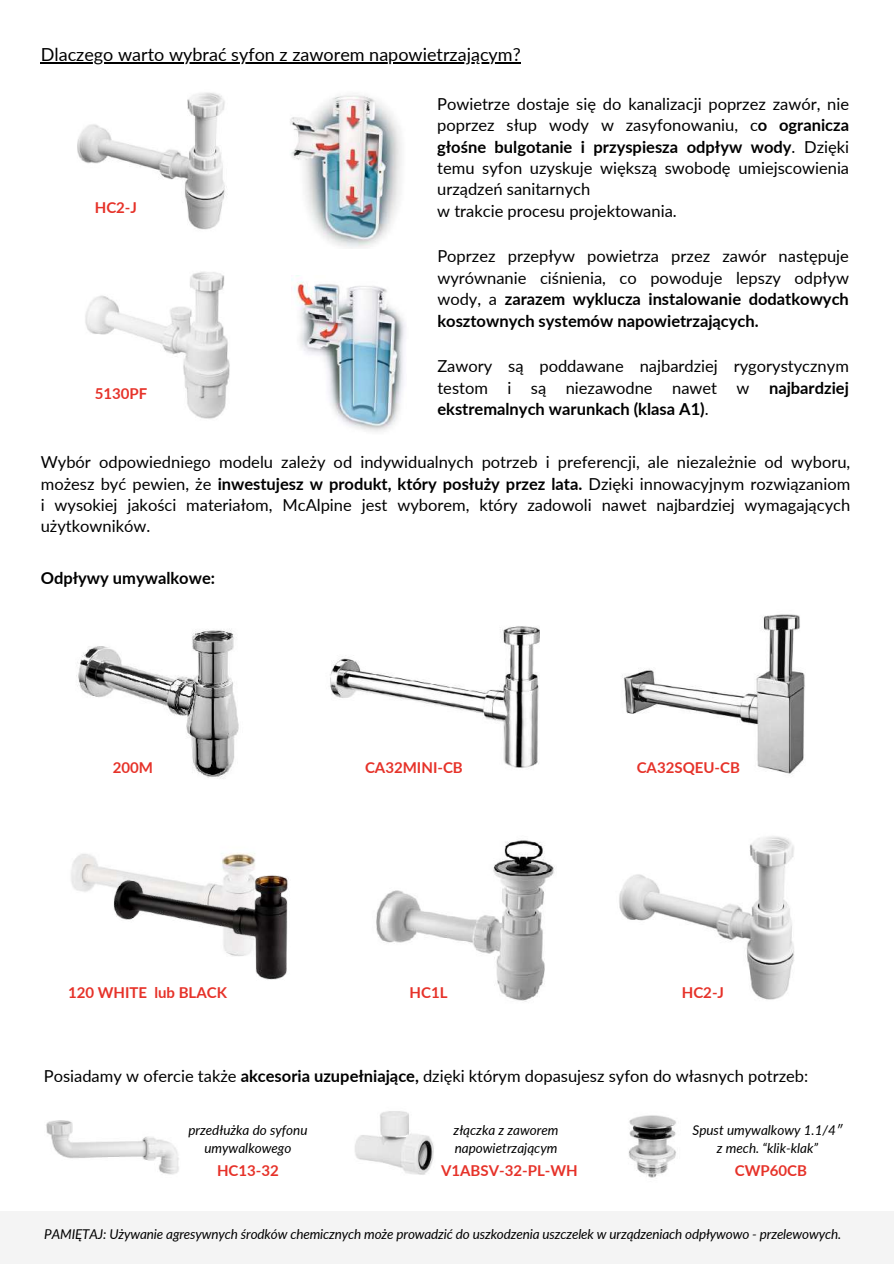
<style>
.page{position:relative;width:894px;height:1264px;background:#fff}
.page>*{position:absolute;margin:0;border:0;box-sizing:border-box;transform-origin:0 0}
.t1{font:18px "Lato";color:#000}
.t2{font:16.5px/21.3px "Lato";color:#000;text-align:justify}
.t3{font:700 16.5px "Lato";color:#000}
.t4{font:700 15px "Lato";color:#e63229}
.t5{font:italic 13.5px/18px "Lato";letter-spacing:-.01em;color:#000;text-align:center}
.s1{font-weight:700}
</style>
<div class="page">
<img style="left:290px;top:95px;width:112px;height:153px">
<img style="left:291px;top:275px;width:115px;height:157px">
<img style="left:85px;top:272px;width:145px;height:147px">
<img style="left:77px;top:92px;width:150px;height:138px">
<img style="left:355px;top:1111px;width:79px;height:64px">
<img style="left:46px;top:1120px;width:133px;height:55px">
<img style="left:628px;top:1115px;width:48px;height:63px">
<div style="left:0;top:1211px;width:893px;height:52px;background:#f4f4f4"></div>
<img style="left:376px;top:840px;width:179px;height:162px">
<img style="left:619px;top:836px;width:175px;height:164px">
<img style="left:71px;top:853px;width:184px;height:39px">
<img style="left:106px;top:870px;width:183px;height:110px">
<img style="left:330px;top:626px;width:210px;height:142px">
<img style="left:622px;top:614px;width:183px;height:160px">
<img style="left:76px;top:630px;width:163px;height:149px">
<hr style="left:41px;top:62px;width:479px;height:1px;background:#000">
<p class="t1" style="left:41px;top:43px;width:481px">Dlaczego warto wybrać syfon z zaworem napowietrzającym?</p>
<p class="t4" style="left:95px;top:198px;width:44px">HC2-J</p>
<p class="t4" style="left:95px;top:384px;width:54px">5130PF</p>
<p class="t2" style="left:437px;top:93px;width:413px;text-align:left">Powietrze dostaje się do kanalizacji poprzez zawór, nie poprzez słup wody w zasyfonowaniu, c<span class="s1">o ogranicza głośne bulgotanie i przyspiesza odpływ wody</span>. Dzięki temu syfon uzyskuje większą swobodę umiejscowienia urządzeń sanitarnych<br>w trakcie procesu projektowania.</p>
<p class="t2" style="left:437px;top:245px;width:413px">Poprzez przepływ powietrza przez zawór następuje wyrównanie ciśnienia, co powoduje lepszy odpływ wody, a <span class="s1">zarazem wyklucza instalowanie dodatkowych kosztownych systemów napowietrzających.</span></p>
<p class="t2" style="left:437px;top:355px;width:413px">Zawory są poddawane najbardziej rygorystycznym testom i są niezawodne nawet w <span class="s1">najbardziej ekstremalnych warunkach (klasa A1)</span>.</p>
<p class="t2" style="left:41px;top:451px;width:810px">Wybór odpowiedniego modelu zależy od indywidualnych potrzeb i preferencji, ale niezależnie od wyboru, możesz być pewien, że <span class="s1">inwestujesz w produkt, który posłuży przez lata.</span> Dzięki innowacyjnym rozwiązaniom i wysokiej jakości materiałom, McAlpine jest wyborem, który zadowoli nawet najbardziej wymagających użytkowników.</p>
<p class="t3" style="left:41px;top:567px;width:176px">Odpływy umywalkowe:</p>
<p class="t4" style="left:113px;top:758px;width:42px">200M</p>
<p class="t4" style="left:365px;top:758px;width:99px">CA32MINI-CB</p>
<p class="t4" style="left:636px;top:758px;width:105px">CA32SQEU-CB</p>
<p class="t4" style="left:68px;top:983px;width:160px">120 WHITE lub BLACK</p>
<p class="t4" style="left:409px;top:983px;width:39px">HC1L</p>
<p class="t4" style="left:681px;top:983px;width:44px">HC2-J</p>
<p class="t2" style="left:44px;top:1064px;width:765px">Posiadamy w ofercie także <span class="s1">akcesoria uzupełniające,</span> dzięki którym dopasujesz syfon do własnych potrzeb:</p>
<p class="t5" style="left:188px;top:1121px;width:121px">przedłużka do syfonu umywalkowego</p>
<p class="t4" style="left:217px;top:1160px;width:63px">HC13-32</p>
<p class="t5" style="left:453px;top:1121px;width:106px;text-align:left">złączka z zaworem napowietrzającym</p>
<p class="t4" style="left:441px;top:1160px;width:138px">V1ABSV-32-PL-WH</p>
<p class="t5" style="left:692px;top:1121px;width:150px">Spust umywalkowy 1.1/4″ z mech. “klik-klak”</p>
<p class="t4" style="left:734px;top:1160px;width:74px">CWP60CB</p>
<p class="t5" style="left:44px;top:1224px;width:798px">PAMIĘTAJ: Używanie agresywnych środków chemicznych może prowadzić do uszkodzenia uszczelek w urządzeniach odpływowo - przelewowych.</p>
</div>
